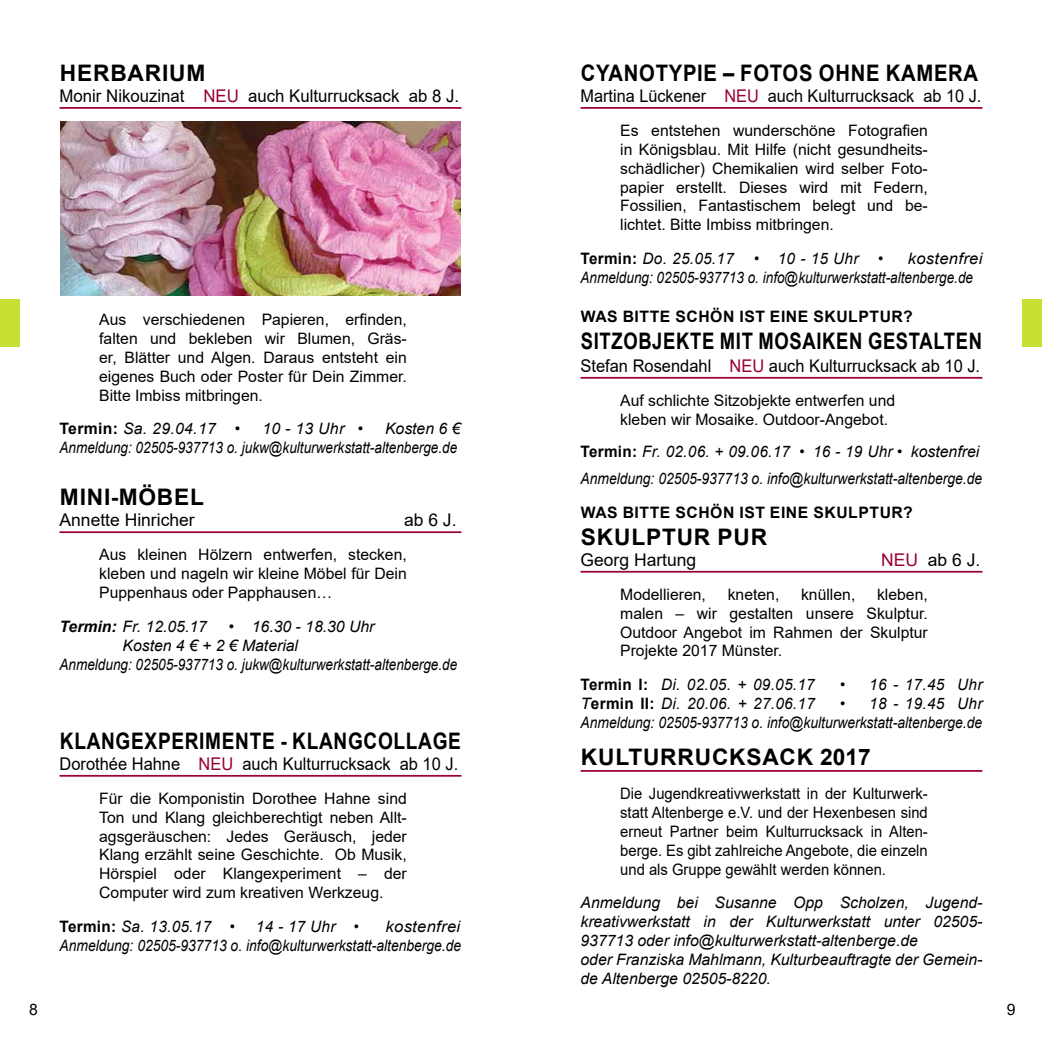
<style>
.page{position:relative;width:1042px;height:1042px;background:#fff}
.page>*{position:absolute;margin:0;border:0;box-sizing:border-box;transform-origin:0 0}
.t1{font:700 22.75px "Arial";letter-spacing:.035em;color:#000}
.t2{font:700 22.75px "Arial";letter-spacing:.035em;color:#000;scale:.81 1}
.t3{font:700 22.75px "Arial";letter-spacing:.035em;color:#000;scale:.84 1}
.t4{font:700 22.75px "Arial";letter-spacing:.035em;color:#000;scale:.89 1}
.t5{font:17.5px "Arial";color:#000;scale:.94 1}
.t6{font:17.5px "Arial";color:#000;scale:.93 1}
.t7{font:17.5px "Arial";color:#000;scale:.96 1}
.t8{font:17.5px "Arial";color:#000}
.t9{font:15.75px/18.9px "Arial";color:#000;text-align:justify}
.t10{font:italic 15.75px/18.9px "Arial";color:#000}
.t11{font:15.75px/18.9px "Arial";color:#000;text-align:justify;scale:.94 1}
.t12{font:italic 15.75px/18.9px "Arial";color:#000;text-align:right;scale:1.05 1}
.t13{font:italic 15.75px/18.9px "Arial";color:#000;text-align:right;scale:.96 1}
.t14{font:italic 15.75px "Arial";color:#000;scale:.86 1}
.t15{font:700 15.75px "Arial";letter-spacing:.035em;color:#000}
.t16{font:italic 15.75px "Arial";letter-spacing:.02em;color:#000;scale:1.05 1}
.t17{font:italic 15.75px "Arial";letter-spacing:.02em;color:#000}
.s1{color:#9a0036}
.s2{font-weight:700;font-style:normal}
.s3{font-weight:700}
</style>
<div class="page">
<div style="left:1022px;top:299px;width:20px;height:47px;background:#c8e034"></div>
<div style="left:0;top:299px;width:20px;height:47px;background:#c8e034"></div>
<hr style="left:60px;top:107px;width:401px;height:2px;background:#9a0036">
<hr style="left:60px;top:531px;width:401px;height:2px;background:#9a0036">
<hr style="left:60px;top:775px;width:401px;height:1px;background:#9a0036">
<hr style="left:580px;top:107px;width:402px;height:2px;background:#9a0036">
<hr style="left:580px;top:377px;width:402px;height:2px;background:#9a0036">
<hr style="left:580px;top:571px;width:402px;height:1px;background:#9a0036">
<hr style="left:580px;top:770px;width:402px;height:2px;background:#9a0036">
<img style="left:61px;top:122px;width:399px;height:173px">
<h1 class="t1" style="left:60px;top:57px;width:147px">HERBARIUM</h1>
<p class="t7" style="left:60px;top:84px;width:418px">Monir Nikouzinat <span class="s1">NEU</span> auch Kulturrucksack ab 8 J.</p>
<p class="t9" style="left:99px;top:310px;width:309px">Aus verschiedenen Papieren, erfinden, falten und bekleben wir Blumen, Gräs&shy;er, Blätter und Algen. Daraus entsteht ein eigenes Buch oder Poster für Dein Zimmer.<br>Bitte Imbiss mitbringen.</p>
<p class="t10" style="left:60px;top:419px;width:182px"><span class="s2">TERMIN:</span> Sa. 29.04.17 •</p>
<p class="t10" style="left:262px;top:419px;width:102px">10 - 13 Uhr •</p>
<p class="t10" style="left:60px;top:419px;width:402px;text-align:right">Kosten 6 €<br>Anmeldung: 02505-937713 o. jukw@kulturwerkstatt-altenberge.de</p>
<h1 class="t1" style="left:60px;top:481px;width:146px">MINI-MÖBEL</h1>
<p class="t8" style="left:60px;top:508px;width:137px">Annette Hinricher</p>
<p class="t8" style="left:404px;top:508px;width:54px">ab 6 J.</p>
<p class="t9" style="left:99px;top:545px;width:309px">Aus kleinen Hölzern entwerfen, stecken, kleben und nageln wir kleine Möbel für Dein Puppenhaus oder Papphausen…</p>
<p class="t10" style="left:60px;top:617px;width:149px"><span class="s3">Termin:</span> Fr. 12.05.17</p>
<p class="t10" style="left:229px;top:617px;width:147px">• 16.30 - 18.30 Uhr</p>
<p class="t10" style="left:123px;top:636px;width:177px">Kosten 4 € + 2 € Material</p>
<p class="t14" style="left:60px;top:654px;width:464px">Anmeldung: 02505-937713 o. jukw@kulturwerkstatt-altenberge.de</p>
<h1 class="t3" style="left:60px;top:725px;width:479px">KLANGEXPERIMENTE - KLANGCOLLAGE</h1>
<p class="t5" style="left:60px;top:752px;width:426px">Dorothée Hahne <span class="s1">NEU</span> auch Kulturrucksack ab 10 J.</p>
<p class="t9" style="left:99px;top:788px;width:309px">Für die Komponistin Dorothee Hahne sind Ton und Klang gleichberechtigt neben Allt&shy;agsgeräuschen: Jedes Geräusch, jeder Klang erzählt seine Geschichte. Ob Musik, Hörspiel oder Klangexperiment – der Computer wird zum kreativen Werkzeug.</p>
<p class="t10" style="left:60px;top:917px;width:177px"><span class="s2">TERMIN:</span> Sa. 13.05.17 •</p>
<p class="t10" style="left:256px;top:917px;width:105px">14 - 17 Uhr •</p>
<p class="t12" style="left:60px;top:917px;width:384px">kostenfrei<br>Anmeldung: 02505-937713 o. info@kulturwerkstatt-altenberge.de</p>
<h1 class="t4" style="left:581px;top:57px;width:448px">CYANOTYPIE – FOTOS OHNE KAMERA</h1>
<p class="t6" style="left:580px;top:84px;width:432px">Martina Lückener <span class="s1">NEU</span> auch Kulturrucksack ab 10 J.</p>
<p class="t9" style="left:620px;top:121px;width:309px">Es entstehen wunderschöne Fotografien in Königsblau. Mit Hilfe (nicht gesundheits&shy;schädlicher) Chemikalien wird selber Foto&shy;papier erstellt. Dieses wird mit Federn, Fossilien, Fantastischem belegt und be&shy;lichtet. Bitte Imbiss mitbringen.</p>
<p class="t10" style="left:580px;top:249px;width:155px"><span class="s2">TERMIN:</span> Do. 25.05.17</p>
<p class="t13" style="left:754px;top:249px;width:136px">• 10 - 15 Uhr •</p>
<p class="t12" style="left:580px;top:249px;width:384px;text-align:left;text-indent:327px">kostenfrei<br>Anmeldung: 02505-937713 o. info@kulturwerkstatt-altenberge.de</p>
<p class="t15" style="left:581px;top:305px;width:333px">WAS BITTE SCHÖN IST EINE SKULPTUR?</p>
<h1 class="t2" style="left:581px;top:325px;width:497px">SITZOBJ EKTE MIT MOSAIKEN GESTALTEN</h1>
<p class="t5" style="left:580px;top:354px;width:427px">Stefan Rosendahl <span class="s1">NEU</span> auch Kulturrucksack ab 10 J.</p>
<p class="t9" style="left:620px;top:391px;width:276px">Auf schlichte Sitzobjekte entwerfen und kleben wir Mosaike. Outdoor-Angebot.</p>
<p class="t10" style="left:580px;top:438px;width:403px;line-height:27.3px"><span class="s2">TERMIN:</span> Fr. 02.06. + 09.06.17 • 16 - 19 Uhr • kostenfrei<br>Anmeldung: 02505-937713 o. info@kulturwerkstatt-altenberge.de</p>
<p class="t15" style="left:581px;top:501px;width:333px">WAS BITTE SCHÖN IST EINE SKULPTUR?</p>
<h1 class="t1" style="left:581px;top:521px;width:188px">SKULPTUR PUR</h1>
<p class="t8" style="left:580px;top:548px;width:117px">Georg Hartung</p>
<p class="t8" style="left:881px;top:548px;width:101px"><span class="s1">NEU</span> ab 6 J.</p>
<p class="t9" style="left:620px;top:584px;width:87px">Modellieren,</p>
<p class="t9" style="left:728px;top:584px;width:53px">kneten,</p>
<p class="t9" style="left:801px;top:584px;width:56px">knüllen,</p>
<p class="t9" style="left:620px;top:584px;width:309px;text-indent:257px">kleben, malen – wir gestalten unsere Skulptur.<br>Outdoor Angebot im Rahmen der Skulptur Projekte 2017 Münster.</p>
<p class="t17" style="left:580px;top:674px;width:236px"><span class="s2">TERMIN I:</span> Di. 02.05. + 09.05.17</p>
<p class="t13" style="left:840px;top:675px;width:150px">• 16 - 17.45 Uhr</p>
<p class="t16" style="left:580px;top:693px;width:225px">T<span class="s2">ERMIN II :</span> Di. 20.06. + 27.06.17</p>
<p class="t13" style="left:580px;top:694px;width:420px">• 18 - 19.45 Uhr<br>Anmeldung: 02505-937713 o. info@kulturwerkstatt-altenberge.de</p>
<h1 class="t1" style="left:581px;top:741px;width:291px">KULTURRUCKSACK 2017</h1>
<p class="t11" style="left:620px;top:784px;width:329px">Die Jugendkreativwerkstatt in der Kulturwerk&shy;statt Altenberge e.V. und der Hexenbesen sind erneut Partner beim Kulturrucksack in Alten&shy;berge. Es gibt zahlreiche Angebote, die einzeln und als Gruppe gewählt werden können.</p>
<p class="t10" style="left:580px;top:893px;width:403px">Anmeldung bei Susanne Opp Scholzen, Jugend&shy;kreativwerkstatt in der Kulturwerkstatt unter 02505- 937713 oder info@kulturwerkstatt-altenberge.de<br>oder Franziska Mahlmann, Kulturbeauftragte der Gemein&shy;de Altenberge 02505-8220.</p>
<p class="t9" style="left:29px;top:1000px;width:10px">8</p>
<p class="t9" style="left:1006px;top:1000px;width:10px">9</p>
</div>
